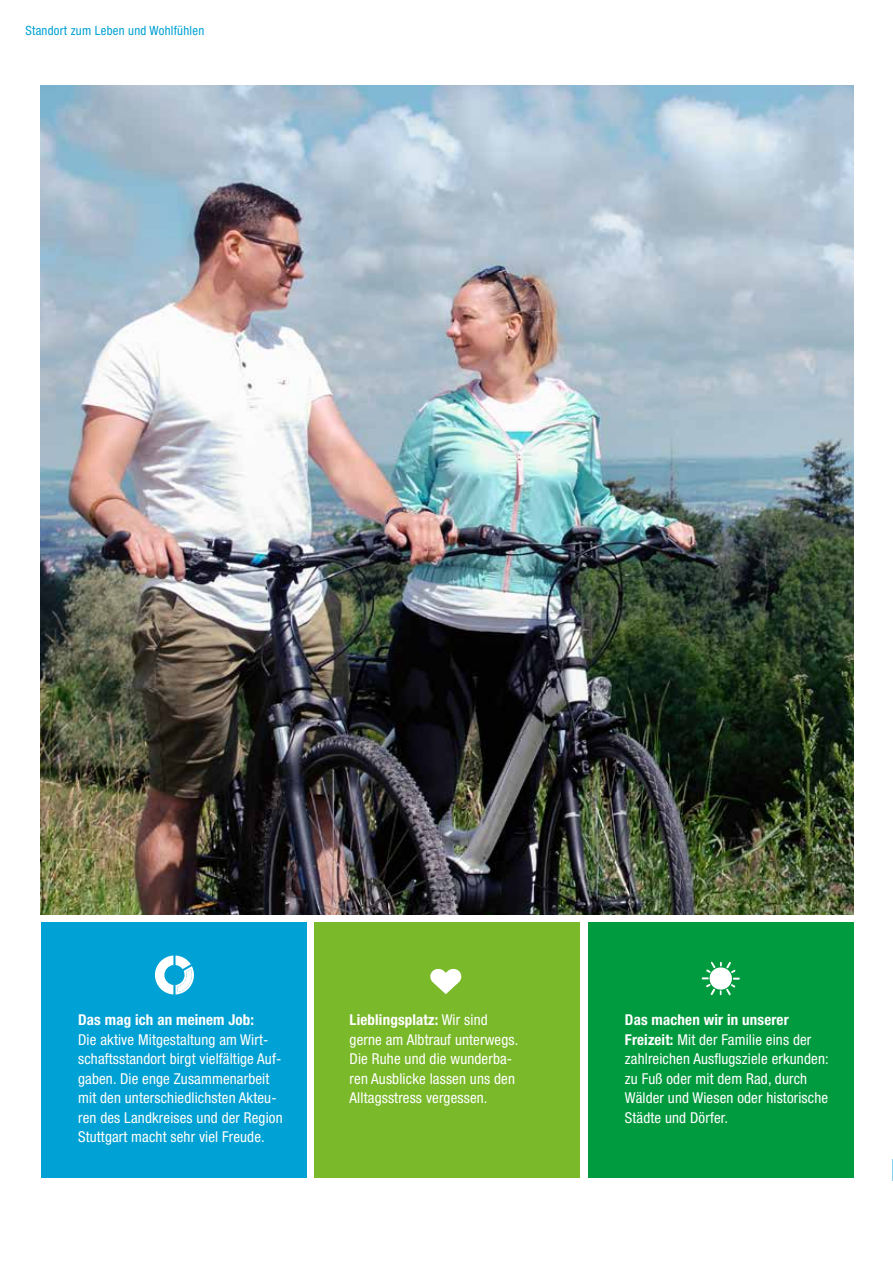
<style>
.page{position:relative;width:893px;height:1263px;background:#fff}
.page>*{position:absolute;margin:0;border:0;box-sizing:border-box;transform-origin:0 0}
.t1{font:condensed 15px/19.5px "Helvetica Neue LT Std";letter-spacing:.01em;color:#fff}
.t2{font:700 condensed 15px "Helvetica Neue LT Std";letter-spacing:.01em;color:#fff}
.t3{font:condensed 12.75px "Helvetica Neue LT Std";letter-spacing:.02em;color:#00a1d4}
.s1{font-weight:700}
</style>
<div class="page">
<img style="left:41px;top:85px;width:812px;height:830px">
<div style="left:588px;top:923px;width:265px;height:255px;background:#009b3e"></div>
<div style="left:315px;top:923px;width:265px;height:255px;background:#7ab929"></div>
<svg style="left:430px;top:968px;width:32px;height:26px"></svg>
<div style="left:41px;top:923px;width:265px;height:255px;background:#00a1d4"></div>
<svg style="left:155px;top:955px;width:39px;height:39px"></svg>
<svg style="left:892px;top:1159px;width:1px;height:22px"></svg>
<svg style="left:702px;top:962px;width:38px;height:33px"></svg>
<p class="t3" style="left:26px;top:23px;width:180px">Standort zum Leben und Wohlfühlen</p>
<p class="t2" style="left:78px;top:1011px;width:178px">Das mag ich an meinem Job:</p>
<p class="t1" style="left:78px;top:1030px;width:206px">Die aktive Mitgestaltung am Wirt&shy;schaftsstandort birgt vielfältige Auf&shy;gaben. Die enge Zusammenarbeit mit den unterschiedlichsten Akteu&shy;ren des Landkreises und der Region Stuttgart macht sehr viel Freude.</p>
<p class="t1" style="left:350px;top:1010px;width:170px"><span class="s1">Lieblingsplatz:</span> Wir sind gerne am Albtrauf unterwegs.<br>Die Ruhe und die wunderba&shy;ren Ausblicke lassen uns den<br>Alltagsstress vergessen.</p>
<p class="t1" style="left:625px;top:1010px;width:205px"><span class="s1">Das machen wir in unserer<br>Freizeit:</span> Mit der Familie eins der zahlreichen Ausflugsziele erkunden: zu Fuß oder mit dem Rad, durch<br>Wälder und Wiesen oder historische<br>Städte und Dörfer.</p>
</div>
